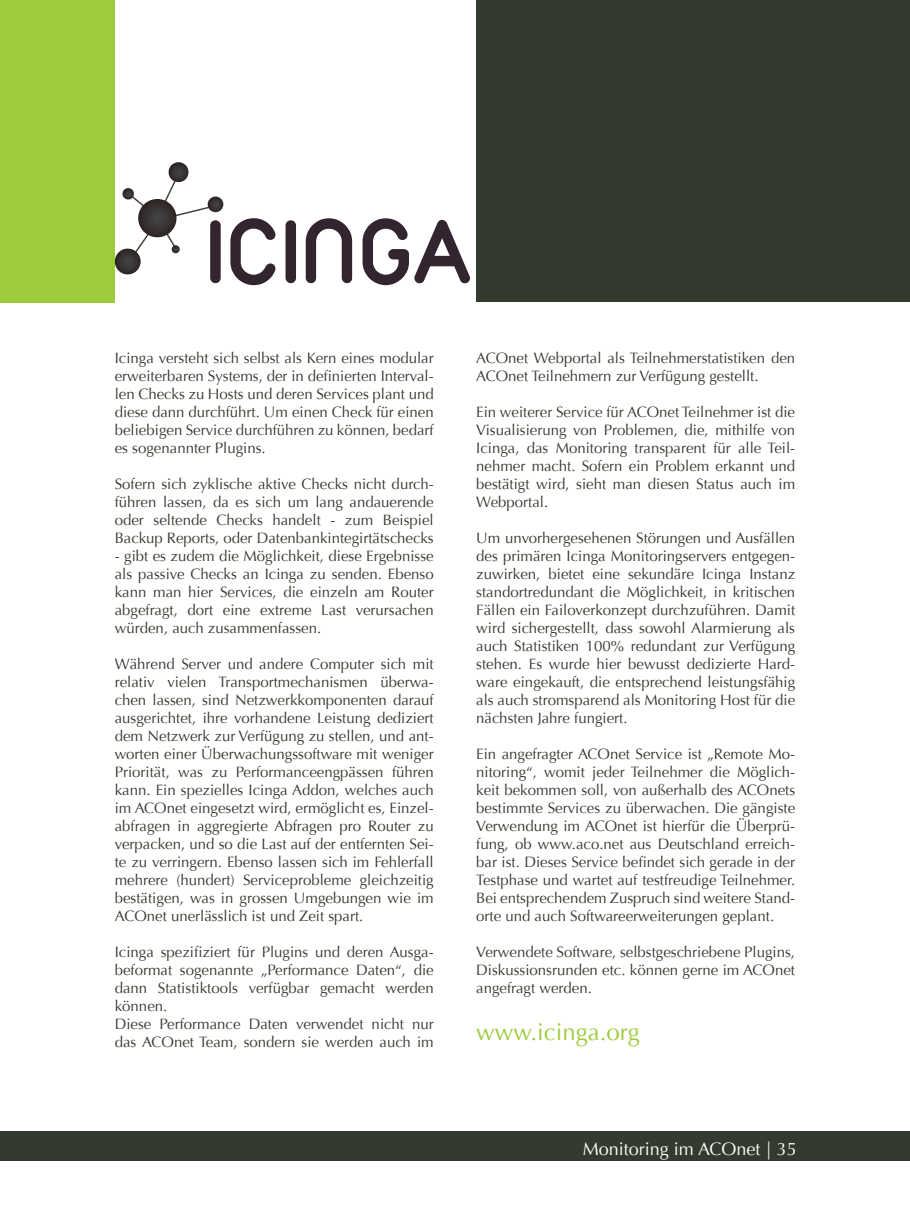
<style>
.page{position:relative;width:910px;height:1208px;background:#fff}
.page>*{position:absolute;margin:0;border:0;box-sizing:border-box;transform-origin:0 0}
.t1{font:95.25px "Duepuntozerobold";letter-spacing:.04em;color:#32252f}
.t2{font:24px "Optima";color:#9dcb3b}
.t3{font:18px "Optima";color:#fff}
.t4{font:15px/18px "Optima";color:#333a2e;text-align:justify}
</style>
<div class="page">
<div style="left:0;top:0;width:115px;height:302px;background:#9dcb3b"></div>
<div style="left:476px;top:0;width:434px;height:302px;background:#333a2e"></div>
<div style="left:0;top:1131px;width:910px;height:30px;background:#333a2e"></div>
<svg style="left:114px;top:162px;width:110px;height:113px"></svg>
<h1 class="t1" style="left:207px;top:197px;width:266px">ICINGA</h1>
<p class="t4" style="left:115px;top:349px;width:320px">Icinga versteht sich selbst als Kern eines modular erweiterbaren Systems, der in definierten Interval&shy;len Checks zu Hosts und deren Services plant und diese dann durchführt. Um einen Check für einen beliebigen Service durchführen zu können, bedarf es sogenannter Plugins.</p>
<p class="t4" style="left:115px;top:475px;width:320px">Sofern sich zyklische aktive Checks nicht durch&shy;führen lassen, da es sich um lang andauerende oder seltende Checks handelt - zum Beispiel Backup Reports, oder Datenbankintegirtätschecks</p>
<p class="t4" style="left:115px;top:547px;width:320px">- gibt es zudem die Möglichkeit, diese Ergebnisse als passive Checks an Icinga zu senden. Ebenso kann man hier Services, die einzeln am Router abgefragt, dort eine extreme Last verursachen würden, auch zusammenfassen.</p>
<p class="t4" style="left:115px;top:655px;width:320px">Während Server und andere Computer sich mit relativ vielen Transportmechanismen überwa&shy;chen lassen, sind Netzwerkkomponenten darauf ausgerichtet, ihre vorhandene Leistung dediziert dem Netzwerk zur Verfügung zu stellen, und ant&shy;worten einer Überwachungssoftware mit weniger Priorität, was zu Performanceengpässen führen kann. Ein spezielles Icinga Addon, welches auch im ACOnet eingesetzt wird, ermöglicht es, Einzel&shy;abfragen in aggregierte Abfragen pro Router zu verpacken, und so die Last auf der entfernten Sei&shy;te zu verringern. Ebenso lassen sich im Fehlerfall mehrere (hundert) Serviceprobleme gleichzeitig bestätigen, was in grossen Umgebungen wie im ACOnet unerlässlich ist und Zeit spart.</p>
<p class="t4" style="left:115px;top:943px;width:320px;text-align:left">Icinga spezifiziert für Plugins und deren Ausga&shy;beformat sogenannte „Performance Daten“, die dann Statistiktools verfügbar gemacht werden können.<br>Diese Performance Daten verwendet nicht nur das ACOnet Team, sondern sie werden auch im</p>
<p class="t4" style="left:476px;top:349px;width:320px">ACOnet Webportal als Teilnehmerstatistiken den<br>ACOnet Teilnehmern zur Verfügung gestellt.</p>
<p class="t4" style="left:476px;top:403px;width:320px">Ein weiterer Service für ACOnet Teilnehmer ist die Visualisierung von Problemen, die, mithilfe von Icinga, das Monitoring transparent für alle Teil&shy;nehmer macht. Sofern ein Problem erkannt und bestätigt wird, sieht man diesen Status auch im Webportal.</p>
<p class="t4" style="left:476px;top:529px;width:320px">Um unvorhergesehenen Störungen und Ausfällen des primären Icinga Monitoringservers entgegen&shy;zuwirken, bietet eine sekundäre Icinga Instanz standortredundant die Möglichkeit, in kritischen Fällen ein Failoverkonzept durchzuführen. Damit wird sichergestellt, dass sowohl Alarmierung als auch Statistiken 100% redundant zur Verfügung stehen. Es wurde hier bewusst dedizierte Hard&shy;ware eingekauft, die entsprechend leistungsfähig als auch stromsparend als Monitoring Host für die nächsten Jahre fungiert.</p>
<p class="t4" style="left:476px;top:745px;width:320px">Ein angefragter ACOnet Service ist „Remote Mo&shy;nitoring“, womit jeder Teilnehmer die Möglich&shy;keit bekommen soll, von außerhalb des ACOnets bestimmte Services zu überwachen. Die gängiste Verwendung im ACOnet ist hierfür die Überprü&shy;fung, ob www.aco.net aus Deutschland erreich&shy;bar ist. Dieses Service befindet sich gerade in der Testphase und wartet auf testfreudige Teilnehmer.<br>Bei entsprechendem Zuspruch sind weitere Stand&shy;orte und auch Softwareerweiterungen geplant.</p>
<p class="t4" style="left:476px;top:943px;width:320px">Verwendete Software, selbstgeschriebene Plugins, Diskussionsrunden etc. können gerne im ACOnet angefragt werden.</p>
<h2 class="t2" style="left:476px;top:1017px;width:165px">www.icinga.org</h2>
<p class="t3" style="left:583px;top:1138px;width:215px">Monitoring im ACOnet | 35</p>
</div>
